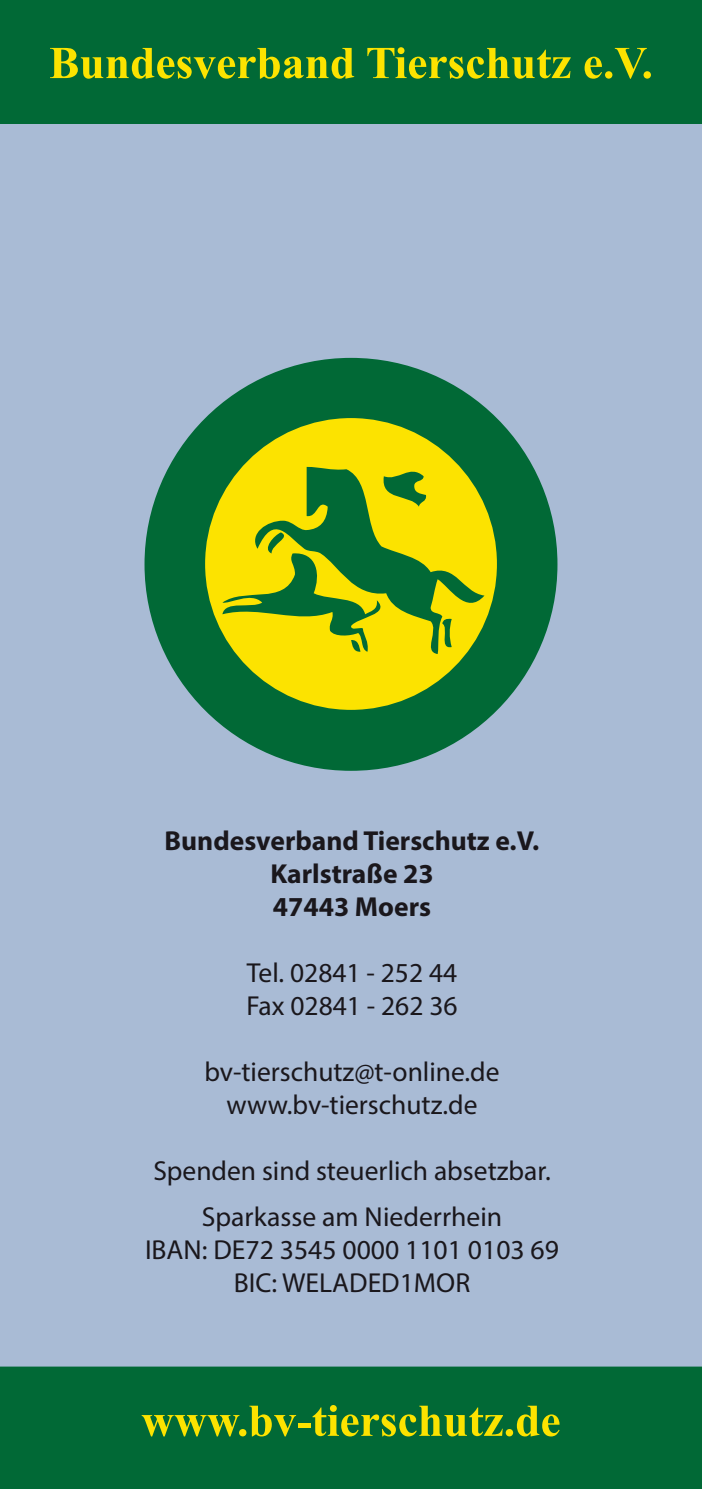
<style>
.page{position:relative;width:702px;height:1489px;background:#fff}
.page>*{position:absolute;margin:0;border:0;box-sizing:border-box;transform-origin:0 0}
.t1{font:700 55px "Shonar Bangla";color:#fce300}
.t2{font:27.5px/33px "Myriad Pro";color:#1a171c;text-align:center}
.t3{font:700 27.5px/33px "Myriad Pro";color:#1a171c;text-align:center}
</style>
<div class="page">
<div style="left:0;top:0;width:702px;height:1488px;background:#a9bbd5"></div>
<div style="left:144px;top:358px;width:413px;height:412px;background:#016936;border-radius:50%"></div>
<div style="left:205px;top:418px;width:292px;height:291px;background:#fce300;border-radius:50%"></div>
<svg style="left:258px;top:467px;width:226px;height:187px"></svg>
<svg style="left:380px;top:467px;width:47px;height:39px"></svg>
<svg style="left:438px;top:618px;width:13px;height:31px"></svg>
<svg style="left:222px;top:532px;width:169px;height:120px"></svg>
<div style="left:0;top:0;width:702px;height:124px;background:#016936"></div>
<div style="left:0;top:1366px;width:702px;height:122px;background:#016936"></div>
<p class="t1" style="left:49px;top:32px;width:605px">Bundesverband Tierschutz e.V.</p>
<p class="t3" style="left:165px;top:823px;width:376px">Bundesverband Tierschutz e.V.<br>Karlstraße 23<br>47443 Moers</p>
<p class="t2" style="left:246px;top:955px;width:212px;text-align:left">Tel. 02841 - 252 44<br>Fax 02841 - 262 36</p>
<p class="t2" style="left:204px;top:1054px;width:296px">bv-tierschutz@t-online.de www.bv-tierschutz.de</p>
<p class="t2" style="left:153px;top:1147px;width:399px;line-height:45.5px">Spenden sind steuerlich absetzbar.<br>Sparkasse am Niederrhein</p>
<p class="t2" style="left:145px;top:1232px;width:415px">IBAN: DE72 3545 0000 1101 0103 69<br>BIC: WELADED1MOR</p>
<p class="t1" style="left:141px;top:1389px;width:421px">www.bv-tierschutz.de</p>
</div>
